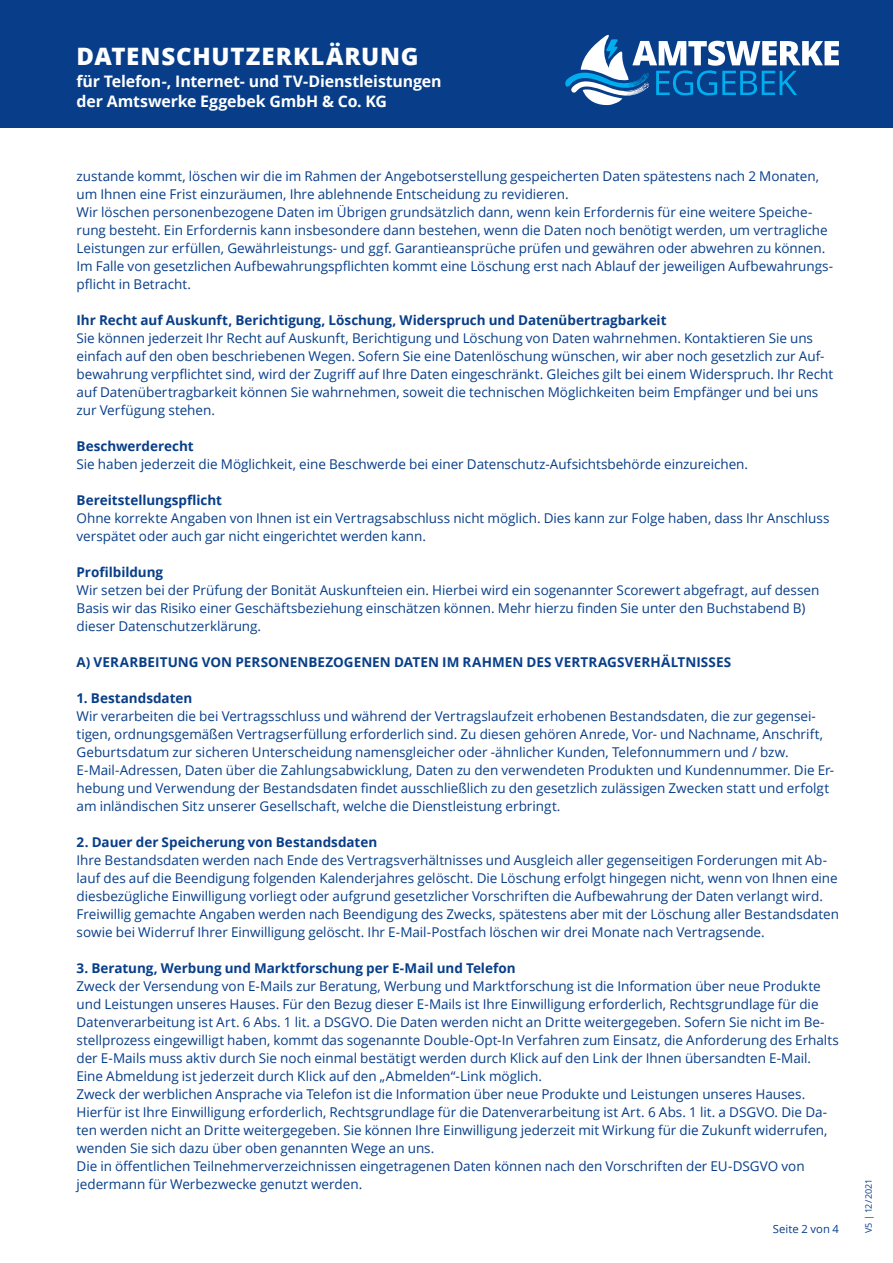
<style>
.page{position:relative;width:893px;height:1263px;background:#fff}
.page>*{position:absolute;margin:0;border:0;box-sizing:border-box;transform-origin:0 0}
.t1{font:800 24px "Open Sans";letter-spacing:.035em;color:#fff}
.t2{font:700 15.9px/19px "Open Sans";letter-spacing:-.01em;color:#fff}
.t3{font:13.5px/18px "Open Sans";color:#083e89}
.t4{font:700 13.5px "Open Sans";color:#083e89}
.t5{font:11.25px "Open Sans";letter-spacing:.005em;color:#083e89}
.t6{font:9px "Open Sans";letter-spacing:.005em;color:#083e89}
</style>
<div class="page">
<div style="left:0;top:0;width:893px;height:128px;background:#083e89"></div>
<svg style="left:565px;top:35px;width:274px;height:71px"></svg>
<h1 class="t1" style="left:77px;top:38px;width:344px">DATENSCHUTZERKLÄRUNG</h1>
<p class="t2" style="left:77px;top:72px;width:367px">für Telefon-, Internet- und TV-Dienstleistungen der Amtswerke Eggebek GmbH &amp; Co. KG</p>
<p class="t3" style="left:77px;top:167px;width:758px">zustande kommt, löschen wir die im Rahmen der Angebotserstellung gespeicherten Daten spätestens nach 2 Monaten, um Ihnen eine Frist einzuräumen, Ihre ablehnende Entscheidung zu revidieren.<br>Wir löschen personenbezogene Daten im Übrigen grundsätzlich dann, wenn kein Erfordernis fü r eine weitere Speiche&shy;rung besteht. Ein Erfordernis kann insbesondere dann bestehen, wenn die Daten noch benötigt werden, um vertragliche Leistungen zur erfü llen, Gewährleistungs- und ggf. Garantieansprüche prüfen und gewähren oder abwehren zu können.<br>Im Falle von gesetzlichen Aufbewahrungspflichten kommt eine Löschung erst nach Ablauf der jeweiligen Aufbewahrungs&shy;pflicht in Betracht.</p>
<p class="t4" style="left:77px;top:310px;width:591px">Ihr Recht auf Auskunft, Berichtigung, Löschung, Widerspruch und Datenü bertragbarkeit</p>
<p class="t3" style="left:77px;top:329px;width:758px">Sie können jederzeit Ihr Recht auf Auskunft, Berichtigung und Löschung von Daten wahrnehmen. Kontaktieren Sie uns einfach auf den oben beschriebenen Wegen. Sofern Sie eine Datenlöschung wü nschen, wir aber noch gesetzlich zur Auf&shy;bewahrung verpflichtet sind, wird der Zugriff auf Ihre Daten eingeschrä nkt. Gleiches gilt bei einem Widerspruch. Ihr Recht auf Datenü bertragbarkeit können Sie wahrnehmen, soweit die technischen Möglichkeiten beim Empfä nger und bei uns zur Verfügung stehen.</p>
<p class="t4" style="left:77px;top:436px;width:119px">Beschwerderecht</p>
<p class="t3" style="left:77px;top:455px;width:673px">Sie haben jederzeit die Möglichkeit, eine Beschwerde bei einer Datenschutz-Aufsichtsbehörde einzureichen.</p>
<p class="t4" style="left:77px;top:490px;width:147px">Bereitstellungspflicht</p>
<p class="t3" style="left:77px;top:509px;width:754px">Ohne korrekte Angaben von Ihnen ist ein Vertragsabschluss nicht möglich. Dies kann zur Folge haben, dass Ihr Anschluss verspätet oder auch gar nicht eingerichtet werden kann.</p>
<p class="t4" style="left:77px;top:562px;width:88px">Profilbildung</p>
<p class="t3" style="left:77px;top:581px;width:744px">Wir setzen bei der Prüfung der Bonität Auskunfteien ein. Hierbei wird ein sogenannter Scorewert abgefragt, auf dessen<br>Basis wir das Risiko einer Geschäftsbeziehung einschätzen können. Mehr hierzu finden Sie unter den Buchstabend B) dieser Datenschutzerklä rung.</p>
<p class="t4" style="left:77px;top:652px;width:35px">A) Verarbeit</p>
<p class="t4" style="left:168px;top:652px;width:77px">ung von pers</p>
<p class="t4" style="left:268px;top:652px;width:50px">onenbez</p>
<p class="t4" style="left:333px;top:652px;width:150px">ogenen Daten im Rahme</p>
<p class="t4" style="left:512px;top:652px;width:23px">n des</p>
<p class="t4" style="left:555px;top:652px;width:19px">Vertragsverh</p>
<p class="t4" style="left:661px;top:652px;width:43px">ältnisses</p>
<p class="t4" style="left:77px;top:688px;width:117px">1. Bestandsdaten</p>
<p class="t3" style="left:77px;top:707px;width:759px">Wir verarbeiten die bei Vertragsschluss und wä hrend der Vertragslaufzeit erhobenen Bestandsdaten, die zur gegensei&shy;tigen, ordnungsgemä ßen Vertragserfü llung erforderlich sind. Zu diesen gehören Anrede, Vor- und Nachname, Anschrift, Geburtsdatum zur sicheren Unterscheidung namensgleicher oder -ähnlicher Kunden, Telefonnummern und / bzw.<br>E-Mail-Adressen, Daten ü ber die Zahlungsabwicklung, Daten zu den verwendeten Produkten und Kundennummer. Die Er&shy;hebung und Verwendung der Bestandsdaten findet ausschließlich zu den gesetzlich zulässigen Zwecken statt und erfolgt am inlä ndischen Sitz unserer Gesellschaft, welche die Dienstleistung erbringt.</p>
<p class="t4" style="left:77px;top:832px;width:302px">2. Dauer der Speicherung von Bestandsdaten</p>
<p class="t3" style="left:77px;top:851px;width:764px">Ihre Bestandsdaten werden nach Ende des Vertragsverhä ltnisses und Ausgleich aller gegenseitigen Forderungen mit Ab&shy;lauf des auf die Beendigung folgenden Kalenderjahres gelöscht. Die Löschung erfolgt hingegen nicht, wenn von Ihnen eine diesbezügliche Einwilligung vorliegt oder aufgrund gesetzlicher Vorschriften die Aufbewahrung der Daten verlangt wird.<br>Freiwillig gemachte Angaben werden nach Beendigung des Zwecks, spätestens aber mit der Löschung aller Bestandsdaten sowie bei Widerruf Ihrer Einwilligung gelöscht. Ihr E-Mail-Postfach löschen wir drei Monate nach Vertragsende.</p>
<p class="t4" style="left:77px;top:958px;width:440px">3. Beratung, Werbung und Marktforschung per E-Mail und Telefon</p>
<p class="t3" style="left:76px;top:976px;width:764px">Zweck der Versendung von E-Mails zur Beratung, Werbung und Marktforschung ist die Information ü ber neue Produkte und Leistungen unseres Hauses. Fü r den Bezug dieser E-Mails ist Ihre Einwilligung erforderlich, Rechtsgrundlage fü r die Datenverarbeitung ist Art. 6 Abs. 1 lit. a DSGVO. Die Daten werden nicht an Dritte weitergegeben. Sofern Sie nicht im Be&shy;stellprozess eingewilligt haben, kommt das sogenannte Double-Opt-In Verfahren zum Einsatz, die Anforderung des Erhalts der E-Mails muss aktiv durch Sie noch einmal bestätigt werden durch Klick auf den Link der Ihnen übersandten E-Mail.<br>Eine Abmeldung ist jederzeit durch Klick auf den „Abmelden“-Link möglich.<br>Zweck der werblichen Ansprache via Telefon ist die Information ü ber neue Produkte und Leistungen unseres Hauses.<br>Hierfü r ist Ihre Einwilligung erforderlich, Rechtsgrundlage fü r die Datenverarbeitung ist Art. 6 Abs. 1 lit. a DSGVO. Die Da&shy;ten werden nicht an Dritte weitergegeben. Sie können Ihre Einwilligung jederzeit mit Wirkung fü r die Zukunft widerrufen, wenden Sie sich dazu ü ber oben genannten Wege an uns.<br>Die in öffentlichen Teilnehmerverzeichnissen eingetragenen Daten können nach den Vorschriften der EU-DSGVO von jedermann fü r Werbezwecke genutzt werden.</p>
<p class="t5" style="left:773px;top:1221px;width:68px">Seite 2 von 4</p>
<p class="t6" style="left:862px;top:1233px;width:56px;rotate:-90deg">V5 | 12/2021</p>
</div>
